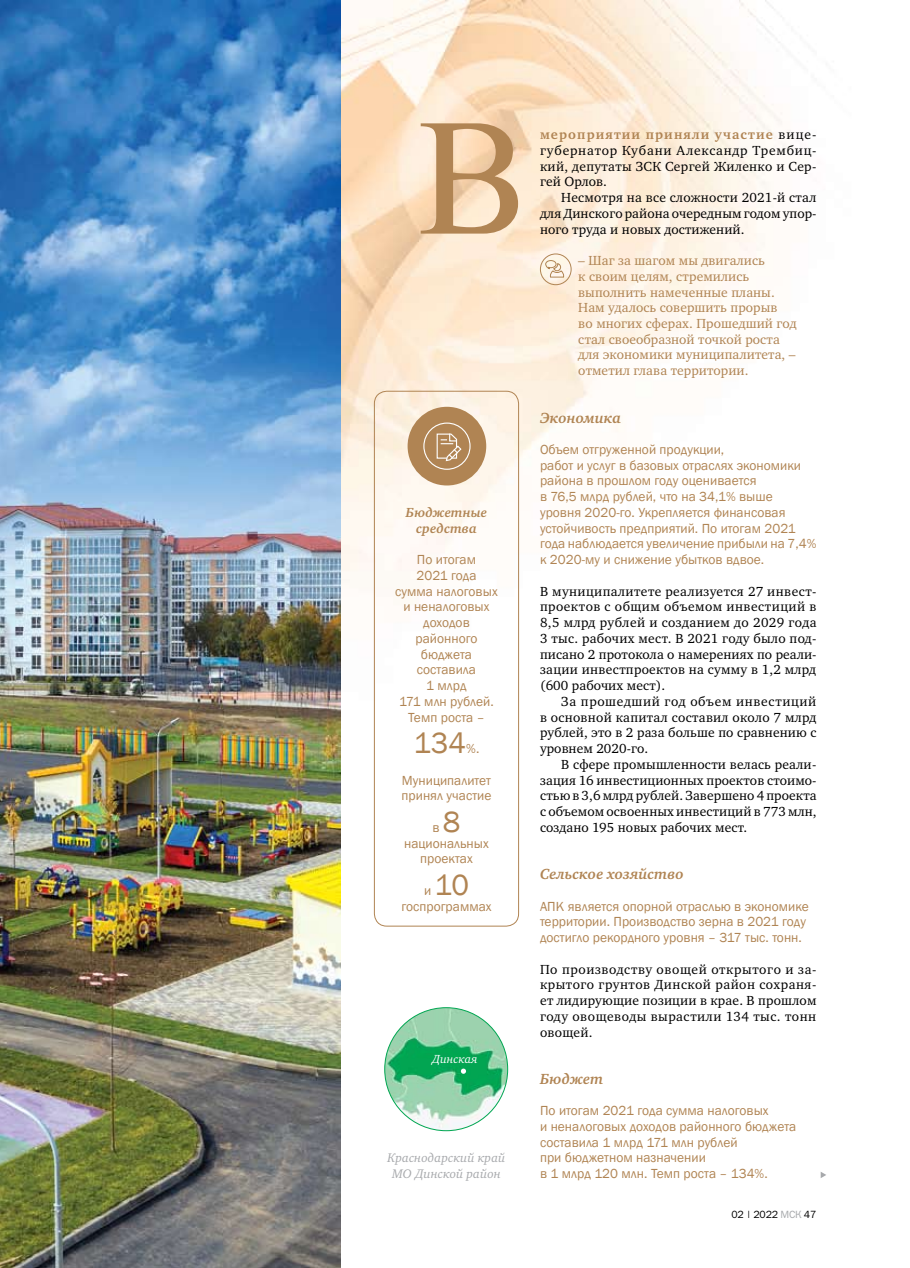
<style>
.page{position:relative;width:910px;height:1268px;background:#fff}
.page>*{position:absolute;margin:0;border:0;box-sizing:border-box;transform-origin:0 0}
.t1{font:162px "Time";color:#b08453}
.t2{font:30px "Franklin Gothic";color:#b08453}
.t3{font:italic 700 15px "Charter ITCC";letter-spacing:.005em;color:#b08453}
.t4{font:13.5px/15.8px "Charter ITCC";letter-spacing:.015em;color:#000;text-align:justify}
.t5{font:13.5px/15.8px "Franklin Gothic";letter-spacing:.005em;color:#b08453}
.t6{font:13.5px/15.8px "Charter ITCC";letter-spacing:.005em;color:#b08453}
.t7{font:italic 700 13.5px/15.8px "Charter ITCC";letter-spacing:.005em;color:#b08453;text-align:center}
.t8{font:italic 12.75px/15.8px "Charter ITCC";letter-spacing:.005em;color:#a7a9ac;text-align:center}
.t9{font:italic 12px "Charter ITCC";letter-spacing:.005em;color:#fff}
.t10{font:10.5px "Franklin Gothic Book C";letter-spacing:-.015em;color:#000}
.s1{font-weight:700;color:#b08453}
.s2{color:#a7a9ac}
</style>
<div class="page">
<img style="left:0;top:0;width:823px;height:1267px">
<svg style="left:821px;top:1171px;width:5px;height:6px"></svg>
<div style="left:540px;top:253px;width:31px;height:32px;border:1px solid #b08453;border-radius:50%"></div>
<svg style="left:545px;top:260px;width:19px;height:18px"></svg>
<div style="left:374px;top:391px;width:145px;height:535px;border:1px solid #b08453;border-radius:13px"></div>
<div style="left:408px;top:406px;width:78px;height:79px;background:#b08453;border-radius:50%"></div>
<div style="left:423px;top:422px;width:48px;height:47px;border:1px solid #fff;border-radius:50%"></div>
<svg style="left:436px;top:433px;width:26px;height:29px"></svg>
<img style="left:385px;top:1007px;width:123px;height:123px;border-radius:61px">
<svg style="left:461px;top:1068px;width:5px;height:5px"></svg>
<h1 class="t1" style="left:417px;top:91px;width:110px">В</h1>
<p class="t7" style="left:406px;top:505px;width:83px">Бюджетные средства</p>
<p class="t5" style="left:395px;top:552px;width:104px;text-align:center">По итогам<br>2021 года<br>сумма налоговых и неналоговых доходов районного бюджета составила<br>1 млрд<br>171 млн рублей.<br>Темп роста –</p>
<h2 class="t2" style="left:414px;top:724px;width:54px">134</h2>
<p class="t5" style="left:466px;top:741px;width:15px">%.</p>
<p class="t5" style="left:402px;top:772px;width:91px">Муниципалитет принял участие</p>
<p class="t5" style="left:432px;top:819px;width:9px">в</p>
<h2 class="t2" style="left:443px;top:803px;width:19px">8</h2>
<p class="t5" style="left:404px;top:835px;width:86px;text-align:center">национальных проектах</p>
<p class="t5" style="left:424px;top:882px;width:9px">и</p>
<h2 class="t2" style="left:435px;top:866px;width:36px">10</h2>
<p class="t5" style="left:401px;top:898px;width:92px">госпрограммах</p>
<p class="t9" style="left:432px;top:1051px;width:47px">Динская</p>
<p class="t8" style="left:388px;top:1150px;width:119px">Краснодарский край<br>МО Динской район</p>
<p class="t4" style="left:540px;top:127px;width:278px"><span class="s1">мероприятии приняли участие</span> вице&shy;губернатор Кубани Александр Трембиц&shy;кий, депутаты ЗСК Сергей Жиленко и Сер&shy;гей Орлов.</p>
<p class="t4" style="left:540px;top:190px;width:278px;text-indent:21px">Несмотря на все сложности 2021-й стал для Динского района очередным годом упор&shy;ного труда и новых достижений.</p>
<p class="t6" style="left:578px;top:253px;width:220px">– Шаг за шагом мы двигались<br>к своим целям, стремились выполнить намеченные планы.<br>Нам удалось совершить прорыв<br>во многих сферах. Прошедший год стал своеобразной точкой роста для экономики муниципалитета, – отметил глава территории.</p>
<p class="t3" style="left:540px;top:409px;width:83px">Экономика</p>
<p class="t5" style="left:540px;top:442px;width:278px">Объем отгруженной продукции,<br>работ и услуг в базовых отраслях экономики района в прошлом году оценивается<br>в 76,5 млрд рублей, что на 34,1% выше уровня 2020-го. Укрепляется финансовая устойчивость предприятий. По итогам 2021 года наблюдается увеличение прибыли на 7,4% к 2020-му и снижение убытков вдвое.</p>
<p class="t4" style="left:540px;top:583px;width:278px">В муниципалитете реализуется 27 инвест&shy;проектов с общим объемом инвестиций в 8,5 млрд рублей и созданием до 2029 года 3 тыс. рабочих мест. В 2021 году было под&shy;писано 2 протокола о намерениях по реали&shy;зации инвестпроектов на сумму в 1,2 млрд (600 рабочих мест).</p>
<p class="t4" style="left:540px;top:693px;width:278px;text-indent:21px">За прошедший год объем инвестиций в основной капитал составил около 7 млрд рублей, это в 2 раза больше по сравнению с уровнем 2020-го.</p>
<p class="t4" style="left:540px;top:756px;width:278px;text-indent:21px">В сфере промышленности велась реали&shy;зация 16 инвестиционных проектов стоимо&shy;стью в 3,6 млрд рублей. Завершено 4 проекта с объемом освоенных инвестиций в 773 млн, создано 195 новых рабочих мест.</p>
<p class="t3" style="left:540px;top:865px;width:145px">Сельское хозяйство</p>
<p class="t5" style="left:540px;top:898px;width:9px">АПК</p>
<p class="t5" style="left:540px;top:898px;width:270px;text-indent:28px">является опорной отраслью в экономике территории. П роизводство зерна в 2021 году достигло рекордного уровня – 317 тыс. тонн.</p>
<p class="t4" style="left:540px;top:961px;width:278px">По производству овощей открытого и за&shy;крытого грунтов Динской район сохраня&shy;ет лидирующие позиции в крае. В прошлом году овощеводы вырастили 134 тыс. тонн овощей.</p>
<p class="t3" style="left:540px;top:1070px;width:65px">Бюджет</p>
<p class="t5" style="left:540px;top:1102px;width:258px">П о итогам 2021 года сумма налоговых<br>и неналоговых доходов районного бюджета составила 1 млрд 171 млн рублей<br>при бюджетном назначении<br>в 1 млрд 120 млн. Темп роста – 134%.</p>
<p class="t10" style="left:731px;top:1208px;width:86px">02 | 2022 <span class="s2">МСК</span> 47</p>
</div>
